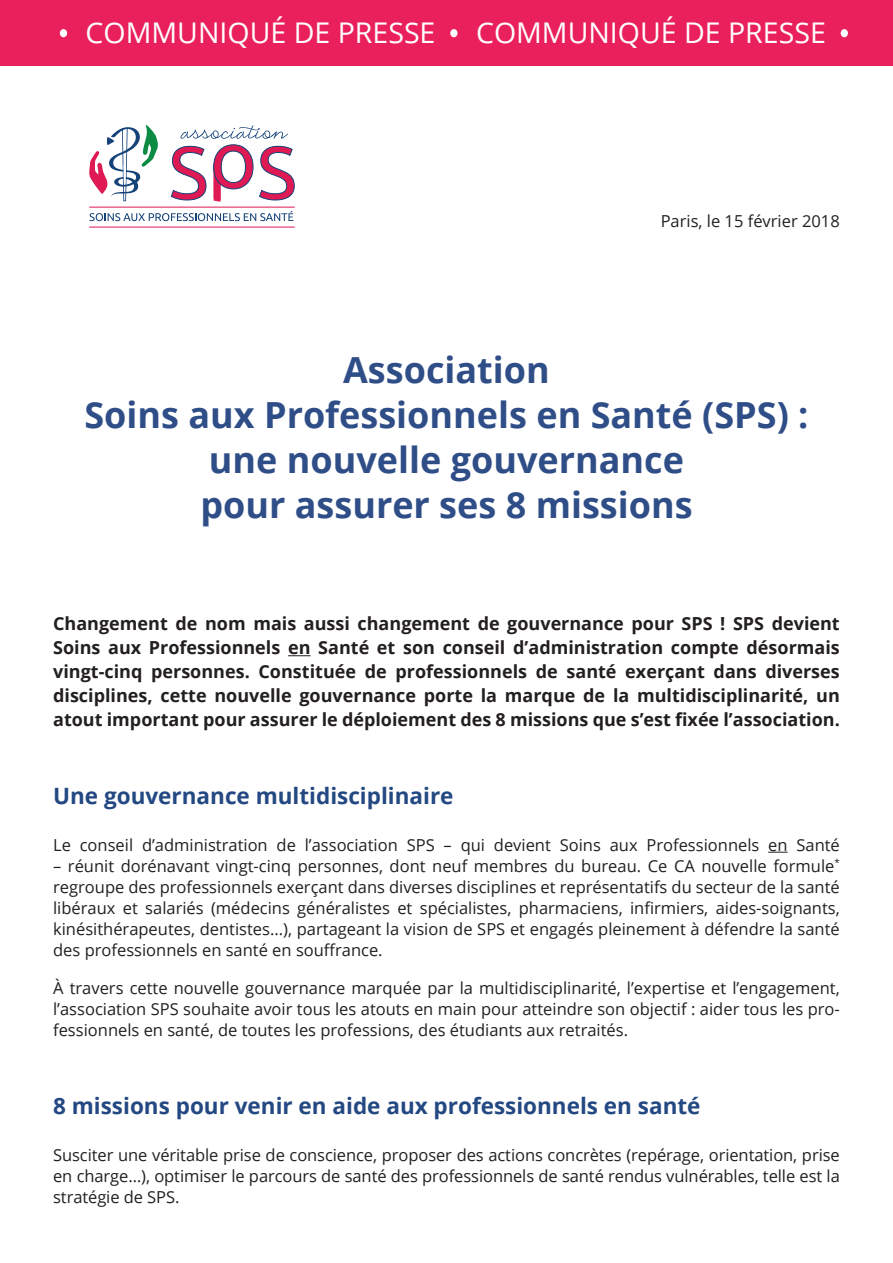
<style>
.page{position:relative;width:893px;height:1263px;background:#fff}
.page>*{position:absolute;margin:0;border:0;box-sizing:border-box;transform-origin:0 0}
.t1{font:700 36px/45px "Open Sans";color:#2f4e87;text-align:center}
.t2{font:28.5px "Open Sans";color:#fff}
.t3{font:700 22.5px "Open Sans";color:#234882}
.t4{font:700 18px/24px "Open Sans";color:#231f20;text-align:justify}
.t5{font:16.5px/21px "Open Sans";color:#231f20;text-align:justify}
</style>
<div class="page">
<div style="left:0;top:0;width:893px;height:66px;background:#ea205c"></div>
<div style="left:60px;top:29px;width:7px;height:8px;background:#fff;border-radius:50%"></div>
<div style="left:450px;top:29px;width:7px;height:8px;background:#fff;border-radius:50%"></div>
<div style="left:841px;top:29px;width:7px;height:8px;background:#fff;border-radius:50%"></div>
<svg style="left:288px;top:655px;width:23px;height:1px"></svg>
<svg style="left:768px;top:852px;width:20px;height:1px"></svg>
<hr style="left:89px;top:207px;width:206px;height:1px;background:#df1953">
<hr style="left:89px;top:227px;width:206px;height:1px;background:#df1953">
<svg style="left:170px;top:125px;width:125px;height:77px"></svg>
<svg style="left:89px;top:124px;width:69px;height:77px"></svg>
<svg style="left:89px;top:211px;width:204px;height:10px"></svg>
<h2 class="t2" style="left:86px;top:13px;width:351px">COMMUNIQUÉ DE PRESSE</h2>
<h2 class="t2" style="left:476px;top:13px;width:351px">COMMUNIQUÉ DE PRESSE</h2>
<p class="t5" style="left:661px;top:210px;width:181px">Paris, le 15 février 2018</p>
<h1 class="t1" style="left:84px;top:347px;width:725px">Association<br>Soins aux Professionnels en Santé (SPS) : une nouvelle gouvernance<br>pour assurer ses 8 missions</h1>
<p class="t4" style="left:53px;top:611px;width:788px">Changement de nom mais aussi changement de gouvernance pour SPS ! SPS devient Soins aux Professionnels en Santé et son conseil d’administration compte désormais vingt-cinq personnes. Constituée de professionnels de santé exerçant dans diverses disciplines, cette nouvelle gouvernance porte la marque de la multidisciplinarité, un atout important pour assurer le déploiement des 8 missions que s’est fixée l’association.</p>
<h3 class="t3" style="left:53px;top:780px;width:402px">Une gouvernance multidisciplinaire</h3>
<p class="t5" style="left:53px;top:834px;width:788px">Le conseil d’administration de l’association SPS – qui devient Soins aux Professionnels en Santé</p>
<p class="t5" style="left:53px;top:855px;width:788px">– réunit dorénavant vingt-cinq personnes, dont neuf membres du bureau. Ce CA nouvelle formule<sup>* </sup>regroupe des professionnels exerçant dans diverses disciplines et représentatifs du secteur de la santé libéraux et salariés (médecins généralistes et spécialistes, pharmaciens, infirmiers, aides-soignants, kinésithérapeutes, dentistes...), partageant la vision de SPS et engagés pleinement à défendre la santé des professionnels en santé en souffrance.</p>
<p class="t5" style="left:53px;top:977px;width:788px">À travers cette nouvelle gouvernance marquée par la multidisciplinarité, l’expertise et l’engagement, l’association SPS souhaite avoir tous les atouts en main pour atteindre son objectif : aider tous les pro&shy;fessionnels en santé, de toutes les professions, des étudiants aux retraités.</p>
<h3 class="t3" style="left:53px;top:1090px;width:649px">8 missions pour venir en aide aux professionnels en santé</h3>
<p class="t5" style="left:53px;top:1143px;width:788px">Susciter une véritable prise de conscience, proposer des actions concrètes (repérage, orientation, prise en charge…), optimiser le parcours de santé des professionnels de santé rendus vulnérables, telle est la stratégie de SPS.</p>
</div>
